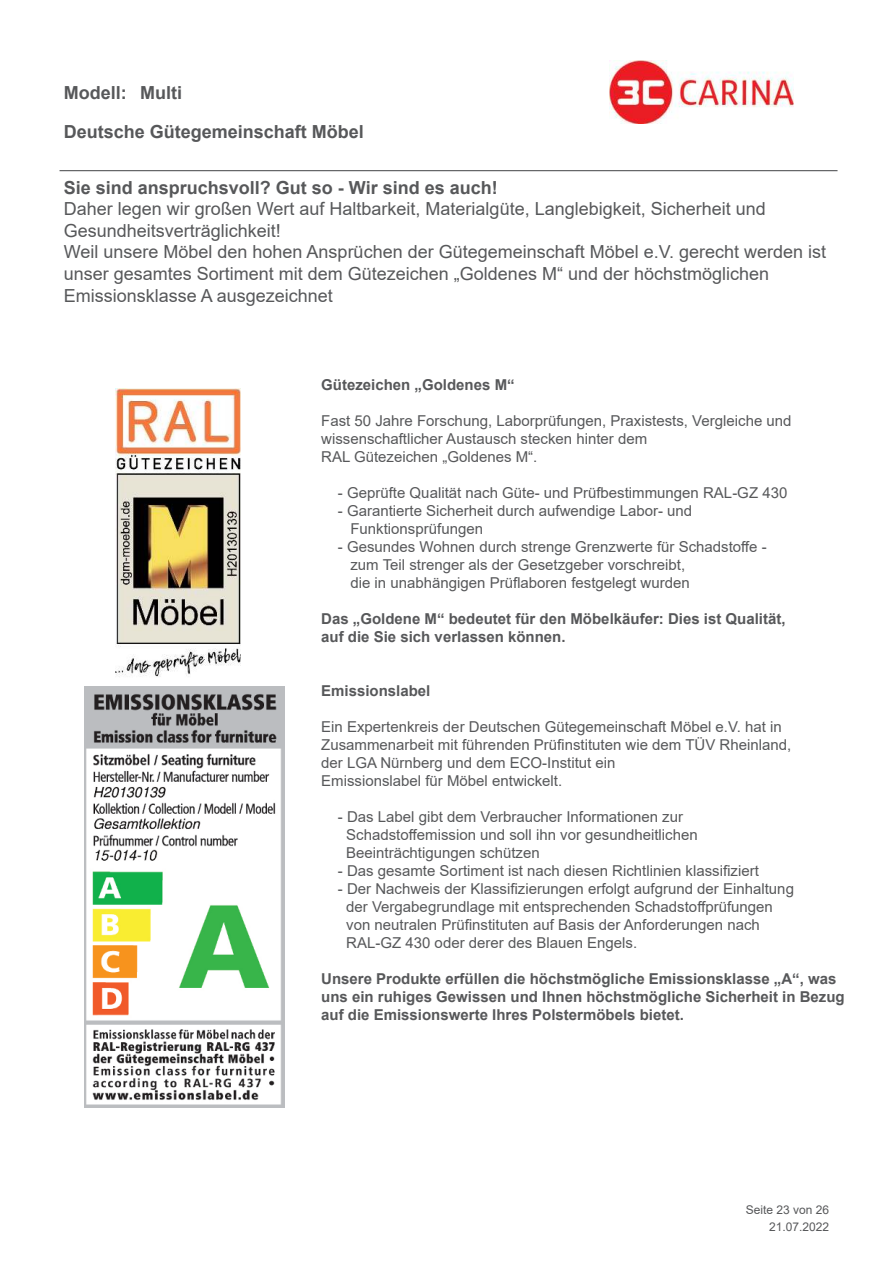
<style>
.page{position:relative;width:893px;height:1263px;background:#fff}
.page>*{position:absolute;margin:0;border:0;box-sizing:border-box;transform-origin:0 0}
.t1{font:18px/21.6px "Arial";color:#57585a}
.t2{font:700 18px "Arial";color:#57585a}
.t3{font:15px/18px "Arial";color:#57585a}
.t4{font:700 15px/18px "Arial";color:#57585a}
.t5{font:12px/17px "Arial";color:#57585a;text-align:right}
</style>
<div class="page">
<hr style="left:60px;top:170px;width:777px;height:1px;background:#57585a">
<img style="left:84px;top:687px;width:201px;height:420px">
<img style="left:116px;top:388px;width:125px;height:289px">
<img style="left:610px;top:60px;width:183px;height:63px">
<p class="t2" style="left:64px;top:86px;width:64px">Modell:</p>
<p class="t2" style="left:140px;top:86px;width:43px">Multi</p>
<p class="t2" style="left:64px;top:125px;width:302px">Deutsche Gütegemeinschaft Möbel</p>
<p class="t2" style="left:64px;top:181px;width:435px">Sie sind anspruchsvoll? Gut so - Wir sind es auch!</p>
<p class="t1" style="left:64px;top:198px;width:764px">Daher legen wir großen Wert auf Haltbarkeit, Materialgüte, Langlebigkeit, Sicherheit und Gesundheitsverträglichkeit!<br>Weil unsere Möbel den hohen Ansprüchen der Gütegemeinschaft Möbel e.V. gerecht werden ist unser gesamtes Sortiment mit dem Gütezeichen „Goldenes M“ und der höchstmöglichen Emissionsklasse A ausgezeichnet</p>
<p class="t4" style="left:321px;top:377px;width:195px">Gütezeichen „Goldenes M“</p>
<p class="t3" style="left:321px;top:411px;width:472px">Fast 50 Jahre Forschung, Laborprüfungen, Praxistests, Vergleiche und wissenschaftlicher Austausch stecken hinter dem<br>RAL Gütezeichen „Goldenes M“.</p>
<p class="t3" style="left:338px;top:483px;width:451px">- Geprüfte Qualität nach Güte- und Prüfbestimmungen RAL-GZ 430</p>
<p class="t3" style="left:350px;top:501px;width:343px;text-indent:-13px">- Garantierte Sicherheit durch aufwendige Labor- und<br>Funktionsprüfungen</p>
<p class="t3" style="left:350px;top:537px;width:418px;text-indent:-13px">- Gesundes Wohnen durch strenge Grenzwerte für Schadstoffe - zum Teil strenger als der Gesetzgeber vorschreibt,<br>die in unabhängigen Prüflaboren festgelegt wurden</p>
<p class="t4" style="left:321px;top:611px;width:466px">Das „Goldene M“ bedeutet für den Möbelkäufer: Dies ist Qualität, auf die Sie sich verlassen können.</p>
<p class="t4" style="left:321px;top:683px;width:111px">Emissionslabel</p>
<p class="t3" style="left:321px;top:719px;width:471px">Ein Expertenkreis der Deutschen Gütegemeinschaft Möbel e.V. hat in Zusammenarbeit mit führenden Prüfinstituten wie dem TÜV Rheinland, der LGA Nürnberg und dem ECO-Institut ein<br>Emissionslabel für Möbel entwickelt.</p>
<p class="t3" style="left:346px;top:807px;width:353px;text-indent:-8px">- Das Label gibt dem Verbraucher Informationen zur<br>Schadstoffemission und soll ihn vor gesundheitlichen<br>Beeinträchtigungen schützen</p>
<p class="t3" style="left:338px;top:861px;width:422px">- Das gesamte Sortiment ist nach diesen Richtlinien klassifiziert</p>
<p class="t3" style="left:346px;top:879px;width:449px;text-indent:-8px">- Der Nachweis der Klassifizierungen erfolgt aufgrund der Einhaltung der Vergabegrundlage mit entsprechenden Schadstoffprüfungen von neutralen Prüfinstituten auf Basis der Anforderungen nach RAL-GZ 430 oder derer des Blauen Engels.</p>
<p class="t4" style="left:321px;top:971px;width:525px">Unsere Produkte erfüllen die höchstmögliche Emissionsklasse „A“, was uns ein ruhiges Gewissen und Ihnen höchstmögliche Sicherheit in Bezug auf die Emissionswerte Ihres Polstermöbels bietet.</p>
<p class="t5" style="left:746px;top:1203px;width:85px">Seite 23 von 26<br>21.07.2022</p>
</div>
